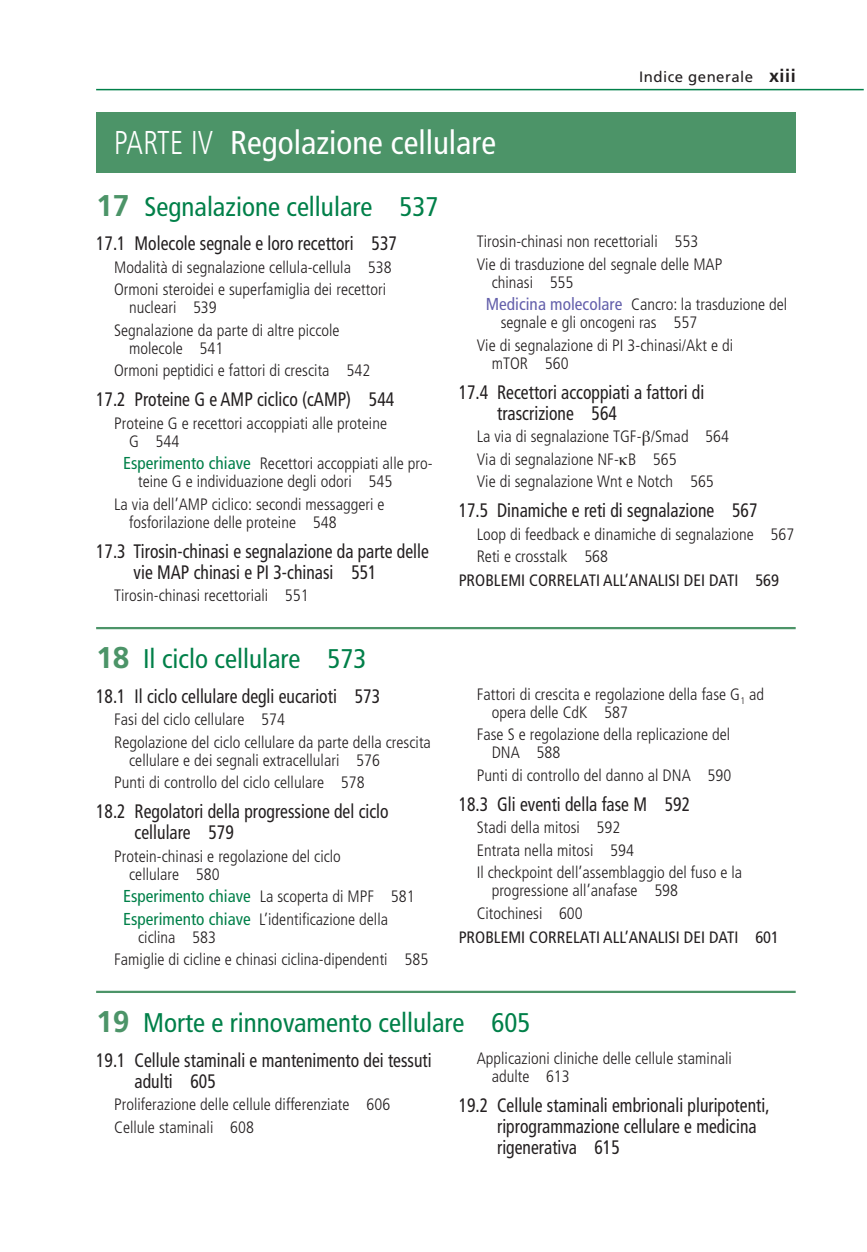
<style>
.page{position:relative;width:867px;height:1252px;background:#fff}
.page>*{position:absolute;margin:0;border:0;box-sizing:border-box;transform-origin:0 0}
.t1{font:condensed 33px "Frutiger LT Std";color:#fff}
.t2{font:condensed 27px "Frutiger LT Std";color:#018049}
.t3{font:condensed 19.5px/21px "Frutiger LT Std";color:#231f20;scale:.9 1}
.t4{font:300 condensed 16.5px/22.5px "Frutiger LT Std";color:#231f20}
.t5{font:condensed 16.5px "Frutiger LT Std";color:#231f20}
.t6{font:15px "Frutiger LT Std";letter-spacing:.03em;color:#231f20}
.s1{font-weight:700;font-size:18px}
.s2{font-weight:300}
.s3{font-weight:700;font-stretch:normal;font-size:30px;color:#4c9468}
.s4{font-weight:400;font-size:17.25px;color:#018049}
.s5{font-weight:400;font-size:17.25px;color:#6460ab}
</style>
<div class="page">
<hr style="left:96px;top:89px;width:768px;height:1px;background:#018049">
<div style="left:96px;top:112px;width:700px;height:60px;background:#4c9468"></div>
<hr style="left:96px;top:627px;width:700px;height:2px;background:#4c9468">
<hr style="left:96px;top:991px;width:700px;height:2px;background:#4c9468">
<p class="t6" style="left:639px;top:68px;width:158px">Indice generale <span class="s1">xiii</span></p>
<h1 class="t1" style="left:114px;top:124px;width:383px"><span class="s2">PARTE IV</span> Regolazione cellulare</h1>
<h2 class="t2" style="left:96px;top:191px;width:344px"><span class="s3">17</span> Segnalazione cellulare 537</h2>
<p class="t3" style="left:96px;top:233px;width:336px">17.1 Molecole segnale e loro recettori 537</p>
<p class="t4" style="left:114px;top:256px;width:279px">Modalità di segnalazione cellula-cellula 538<br>Ormoni steroidei e superfamiglia dei recettori</p>
<p class="t4" style="left:114px;top:297px;width:227px;text-indent:15px">nucleari 539<br>Segnalazione da parte di altre piccole</p>
<p class="t4" style="left:114px;top:337px;width:258px;text-indent:15px">molecole 541<br>Ormoni peptidici e fattori di crescita 542</p>
<p class="t3" style="left:96px;top:389px;width:333px">17.2 Proteine G e AMP ciclico (cAMP) 544</p>
<p class="t4" style="left:129px;top:414px;width:259px;line-height:18px;text-indent:-15px">Proteine G e recettori accoppiati alle proteine<br>G 544</p>
<p class="t4" style="left:138px;top:455px;width:296px;line-height:18px;text-indent:-15px"><span class="s4">Esperimento chiave</span> Recettori accoppiati alle pro&shy;teine G e individuazione degli odori 545</p>
<p class="t4" style="left:129px;top:495px;width:257px;line-height:18px;text-indent:-15px">La via dell’AMP ciclico: secondi messaggeri e fosforilazione delle proteine 548</p>
<p class="t3" style="left:134px;top:541px;width:329px;text-indent:-38px">17.3 Tirosin-chinasi e segnalazione da parte delle vie MAP chinasi e PI 3-chinasi 551</p>
<p class="t4" style="left:114px;top:585px;width:196px">Tirosin-chinasi recettoriali 551</p>
<p class="t4" style="left:477px;top:231px;width:247px">Tirosin-chinasi non recettoriali 553<br>Vie di trasduzione del segnale delle MAP</p>
<p class="t4" style="left:486px;top:271px;width:303px;text-indent:6px">chinasi 555<br><span class="s5">Medicina molecolare</span> Cancro: la trasduzione del</p>
<p class="t4" style="left:477px;top:312px;width:258px;text-indent:24px">segnale e gli oncogeni ras 557<br>Vie di segnalazione di PI 3-chinasi/Akt e di</p>
<p class="t4" style="left:492px;top:352px;width:78px">mTOR 560</p>
<p class="t3" style="left:497px;top:382px;width:232px;text-indent:-38px">17.4 Recettori accoppiati a fattori di trascrizione 564</p>
<p class="t4" style="left:477px;top:426px;width:254px">La via di segnalazione TGF- /Smad 564<br>Via di segnalazione NF- B 565<br>Vie di segnalazione Wnt e Notch 565</p>
<p class="t3" style="left:459px;top:500px;width:333px">17.5 Dinamiche e reti di segnalazione 567</p>
<p class="t4" style="left:477px;top:523px;width:319px">Loop di feedback e dinamiche di segnalazione 567<br>Reti e crosstalk 568</p>
<p class="t5" style="left:459px;top:571px;width:322px">PROBLEMI CORRELATI ALL’ANALISI DEI DATI 569</p>
<h2 class="t2" style="left:96px;top:643px;width:272px"><span class="s3">18</span> Il ciclo cellulare 573</h2>
<p class="t3" style="left:96px;top:686px;width:317px">18.1 Il ciclo cellulare degli eucarioti 573</p>
<p class="t4" style="left:114px;top:708px;width:318px">Fasi del ciclo cellulare 574<br>Regolazione del ciclo cellulare da parte della crescita</p>
<p class="t4" style="left:114px;top:749px;width:267px;text-indent:15px">cellulare e dei segnali extracellulari 576<br>Punti di controllo del ciclo cellulare 578</p>
<p class="t3" style="left:135px;top:801px;width:284px;text-indent:-38px">18.2 Regolatori della progressione del ciclo cellulare 579</p>
<p class="t4" style="left:129px;top:847px;width:213px;line-height:18px;text-indent:-15px">Protein-chinasi e regolazione del ciclo cellulare 580</p>
<p class="t4" style="left:123px;top:885px;width:293px"><span class="s4">Esperimento chiave</span> La scoperta di MPF 581<br><span class="s4">Esperimento chiave</span> L’identificazione della</p>
<p class="t4" style="left:114px;top:926px;width:316px;text-indent:24px">ciclina 583<br>Famiglie di cicline e chinasi ciclina-dipendenti 585</p>
<p class="t4" style="left:492px;top:685px;width:274px;line-height:18px;text-indent:-15px">Fattori di crescita e regolazione della fase G<sub>1</sub> ad opera delle CdK 587</p>
<p class="t4" style="left:492px;top:726px;width:240px;line-height:18px;text-indent:-15px">Fase S e regolazione della replicazione del<br>DNA 588</p>
<p class="t4" style="left:477px;top:764px;width:256px">Punti di controllo del danno al DNA 590</p>
<p class="t3" style="left:459px;top:794px;width:259px">18.3 Gli eventi della fase M 592</p>
<p class="t4" style="left:477px;top:816px;width:267px">Stadi della mitosi 592<br>Entrata nella mitosi 594<br>Il checkpoint dell’assemblaggio del fuso e la</p>
<p class="t4" style="left:477px;top:880px;width:203px;text-indent:15px">progressione all’anafase 598<br>Citochinesi 600</p>
<p class="t5" style="left:459px;top:927px;width:322px">PROBLEMI CORRELATI ALL’ANALISI DEI DATI 601</p>
<h2 class="t2" style="left:96px;top:1007px;width:436px"><span class="s3">19</span> Morte e rinnovamento cellulare 605</h2>
<p class="t3" style="left:135px;top:1049px;width:332px;text-indent:-38px">19.1 Cellule staminali e mantenimento dei tessuti adulti 605</p>
<p class="t4" style="left:114px;top:1093px;width:278px">Proliferazione delle cellule differenziate 606<br>Cellule staminali 608</p>
<p class="t4" style="left:492px;top:1049px;width:242px;line-height:18px;text-indent:-15px">Applicazioni cliniche delle cellule staminali adulte 613</p>
<p class="t3" style="left:497px;top:1094px;width:304px;text-indent:-38px">19.2 Cellule staminali embrionali pluripotenti, riprogrammazione cellulare e medicina rigenerativa 615</p>
</div>
